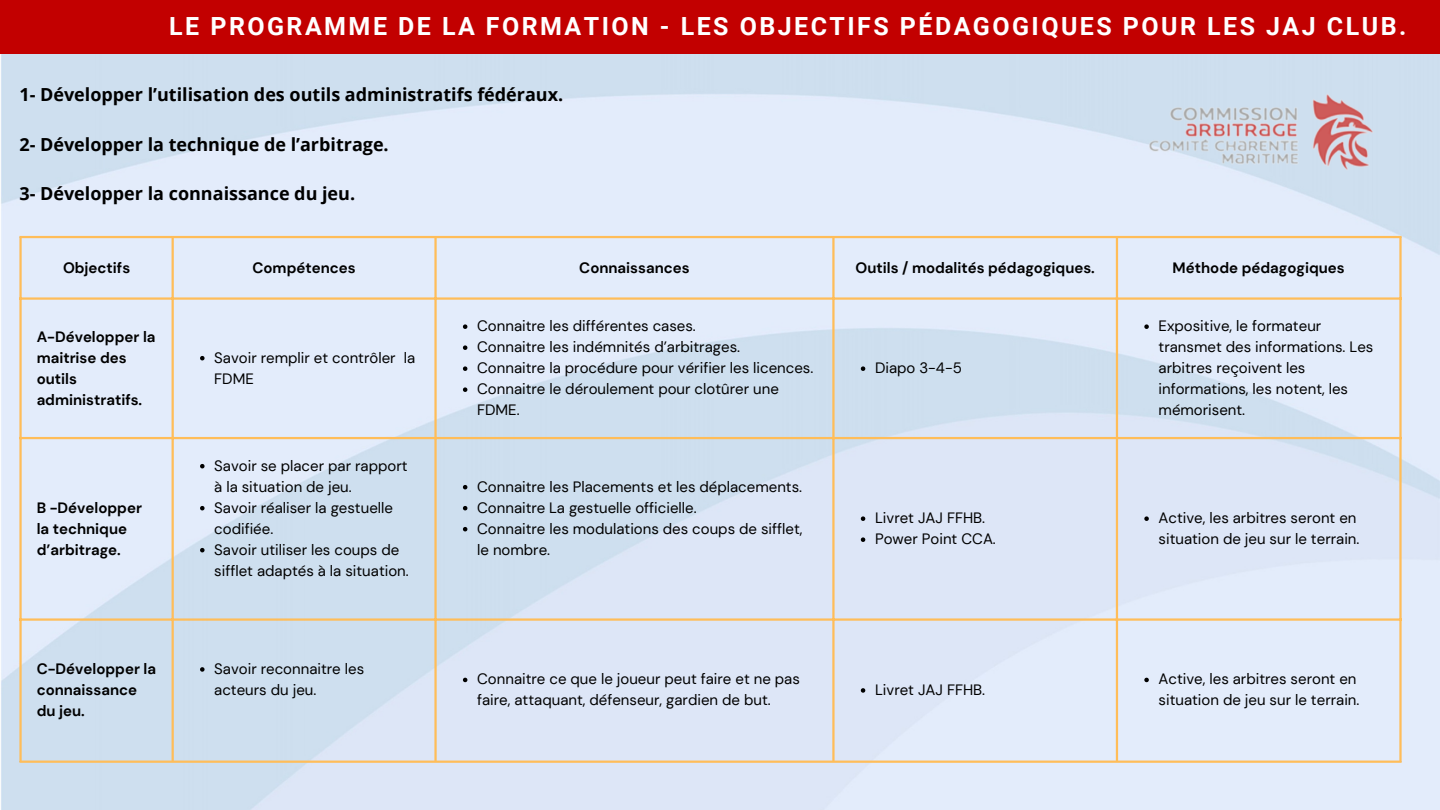
<style>
.page{position:relative;width:1440px;height:810px;background:#fff}
.page>*{position:absolute;margin:0;border:0;box-sizing:border-box;transform-origin:0 0}
.t1{font:700 25px "Roboto";letter-spacing:.1em;color:#fff}
.t2{font:700 18px "Open Sans";color:#000}
.t3{font:15px/21px "DM Sans";color:#000}
.t4{font:700 15px/21px "DM Sans";color:#000}
</style>
<div class="page">
<div style="left:0;top:0;width:1440px;height:54px;background:#c20000"></div>
<svg style="left:200px;top:356px;width:5px;height:4px"></svg>
<svg style="left:463px;top:324px;width:4px;height:5px"></svg>
<svg style="left:463px;top:345px;width:4px;height:5px"></svg>
<svg style="left:463px;top:366px;width:4px;height:5px"></svg>
<svg style="left:463px;top:387px;width:4px;height:5px"></svg>
<svg style="left:861px;top:366px;width:4px;height:5px"></svg>
<svg style="left:1144px;top:324px;width:5px;height:5px"></svg>
<svg style="left:200px;top:464px;width:5px;height:4px"></svg>
<svg style="left:200px;top:506px;width:5px;height:4px"></svg>
<svg style="left:200px;top:548px;width:5px;height:4px"></svg>
<svg style="left:463px;top:485px;width:4px;height:4px"></svg>
<svg style="left:463px;top:506px;width:4px;height:4px"></svg>
<svg style="left:463px;top:527px;width:4px;height:4px"></svg>
<svg style="left:861px;top:516px;width:4px;height:5px"></svg>
<svg style="left:861px;top:537px;width:4px;height:5px"></svg>
<svg style="left:1144px;top:516px;width:5px;height:5px"></svg>
<svg style="left:200px;top:667px;width:5px;height:5px"></svg>
<svg style="left:463px;top:678px;width:4px;height:4px"></svg>
<svg style="left:861px;top:688px;width:4px;height:5px"></svg>
<svg style="left:1144px;top:678px;width:5px;height:4px"></svg>
<hr style="left:19px;top:238px;width:3px;height:523px;background:#ffbd59">
<hr style="left:172px;top:238px;width:2px;height:523px;background:#ffbd59">
<hr style="left:434px;top:238px;width:3px;height:523px;background:#ffbd59">
<hr style="left:832px;top:238px;width:3px;height:523px;background:#ffbd59">
<hr style="left:1116px;top:238px;width:2px;height:523px;background:#ffbd59">
<hr style="left:1399px;top:238px;width:3px;height:523px;background:#ffbd59">
<hr style="left:19px;top:236px;width:1383px;height:2px;background:#ffbd59">
<hr style="left:19px;top:297px;width:1383px;height:3px;background:#ffbd59">
<hr style="left:19px;top:437px;width:1383px;height:2px;background:#ffbd59">
<hr style="left:19px;top:618px;width:1383px;height:3px;background:#ffbd59">
<hr style="left:19px;top:761px;width:1383px;height:2px;background:#ffbd59">
<img style="left:1118px;top:60px;width:284px;height:150px">
<p class="t1" style="left:169px;top:11px;width:1239px">LE PROGRAMME DE LA FORMATION - LES OBJECTIFS PÉDAGOGIQUES POUR LES JAJ CLUB.</p>
<p class="t2" style="left:19px;top:82px;width:545px">1- Développer l’utilisation des outils administratifs fédéraux.</p>
<p class="t2" style="left:19px;top:131px;width:371px">2- Développer la technique de l’arbitrage.</p>
<p class="t2" style="left:19px;top:181px;width:337px">3- Développer la connaissance du jeu.</p>
<h1 class="t4" style="left:63px;top:257px;width:69px">Objectifs</h1>
<p class="t4" style="left:253px;top:257px;width:105px">Compétences</p>
<p class="t4" style="left:579px;top:257px;width:112px">Connaissances</p>
<p class="t4" style="left:855px;top:257px;width:241px">Outils / modalités pédagogiques.</p>
<p class="t4" style="left:1173px;top:257px;width:174px">Méthode pédagogiques</p>
<p class="t4" style="left:37px;top:326px;width:120px">A-Développer la maitrise des outils administratifs.</p>
<p class="t4" style="left:37px;top:497px;width:107px">B -Développer la technique d’arbitrage.</p>
<p class="t3" style="left:214px;top:347px;width:202px">Savoir remplir et contrôler la<br>FDME</p>
<p class="t3" style="left:214px;top:455px;width:195px">Savoir se placer par rapport à la situation de jeu.</p>
<p class="t3" style="left:214px;top:497px;width:180px">Savoir réaliser la gestuelle codifiée.</p>
<p class="t3" style="left:214px;top:539px;width:196px">Savoir utiliser les coups de sifflet adaptés à la situation.</p>
<p class="t3" style="left:477px;top:316px;width:220px">Connaitre les différentes cases.</p>
<p class="t3" style="left:477px;top:337px;width:264px">Connaitre les indémnités d’arbitrages.</p>
<p class="t3" style="left:477px;top:358px;width:338px">Connaitre la procédure pour vérifier les licences.</p>
<p class="t3" style="left:477px;top:379px;width:303px">Connaitre le déroulement pour clotûrer une<br>FDME.</p>
<p class="t3" style="left:477px;top:476px;width:327px">Connaitre les Placements et les déplacements.</p>
<p class="t3" style="left:477px;top:497px;width:221px">Connaitre La gestuelle officielle.</p>
<p class="t3" style="left:477px;top:518px;width:327px">Connaitre les modulations des coups de sifflet, le nombre.</p>
<p class="t3" style="left:875px;top:358px;width:88px">Diapo 3-4-5</p>
<p class="t3" style="left:875px;top:508px;width:112px">Livret JAJ FFHB.</p>
<p class="t3" style="left:875px;top:529px;width:122px">Power Point CCA.</p>
<p class="t3" style="left:1159px;top:316px;width:216px">Expositive, le formateur transmet des informations. Les arbitres reçoivent les informations, les notent, les mémorisent.</p>
<p class="t3" style="left:1159px;top:508px;width:202px">Active, les arbitres seront en situation de jeu sur le terrain.</p>
<p class="t4" style="left:37px;top:658px;width:121px">C-Développer la connaissance du jeu.</p>
<p class="t3" style="left:214px;top:658px;width:151px">Savoir reconnaitre les acteurs du jeu.</p>
<p class="t3" style="left:477px;top:669px;width:324px">Connaitre ce que le joueur peut faire et ne pas faire, attaquant, défenseur, gardien de but.</p>
<p class="t3" style="left:875px;top:679px;width:112px">Livret JAJ FFHB.</p>
<p class="t3" style="left:1159px;top:669px;width:202px">Active, les arbitres seront en situation de jeu sur le terrain.</p>
</div>
